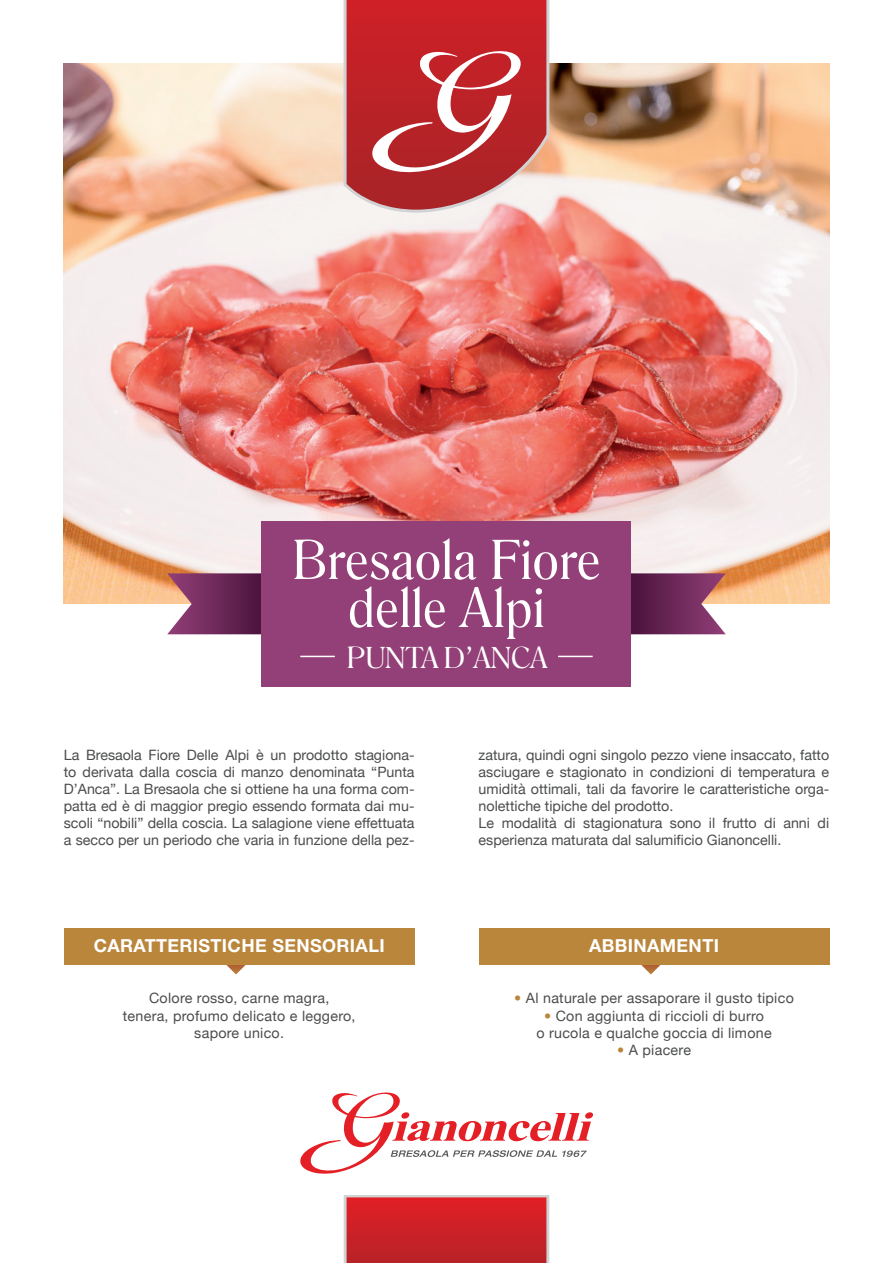
<style>
.page{position:relative;width:893px;height:1263px;background:#fff}
.page>*{position:absolute;margin:0;border:0;box-sizing:border-box;transform-origin:0 0}
.t1{font:55.5px/48px "Salernomi J";color:#fff;text-align:center}
.t2{font:30px "Salernomi J";color:#fff}
.t3{font:700 18px "Helvetica Neue";letter-spacing:.02em;color:#fff}
.t4{font:14.25px/17.1px "Helvetica Neue";color:#4b4c4d;text-align:justify}
.t5{font:14.25px/17.1px "Helvetica Neue";letter-spacing:.02em;color:#4b4c4d;text-align:center}
.s1{color:#ba863b}
</style>
<div class="page">
<img style="left:64px;top:64px;width:765px;height:540px">
<svg style="left:226px;top:965px;width:20px;height:9px"></svg>
<div style="left:64px;top:929px;width:351px;height:36px;background:#ba863b"></div>
<svg style="left:641px;top:965px;width:20px;height:9px"></svg>
<div style="left:479px;top:929px;width:350px;height:36px;background:#ba863b"></div>
<svg style="left:344px;top:0;width:205px;height:213px;background:#c6494d"></svg>
<svg style="left:300px;top:1092px;width:293px;height:82px"></svg>
<svg style="left:344px;top:1195px;width:205px;height:68px;background:#cc2b31"></svg>
<svg style="left:167px;top:573px;width:94px;height:61px;background:#7e3f65"></svg>
<svg style="left:631px;top:573px;width:95px;height:61px;background:#7d3e64"></svg>
<div style="left:261px;top:521px;width:370px;height:166px;background:#933f78"></div>
<hr style="left:300px;top:656px;width:35px;height:1px;background:#fff">
<hr style="left:558px;top:656px;width:35px;height:1px;background:#fff">
<h1 class="t1" style="left:292px;top:535px;width:310px">Bresaola Fiore delle Alpi</h1>
<h2 class="t2" style="left:347px;top:639px;width:202px">PUNTA D’ANCA</h2>
<p class="t4" style="left:64px;top:746px;width:352px">La Bresaola Fiore Delle Alpi è un prodotto stagiona&shy;to derivata dalla coscia di manzo denominata “Punta D’Anca”. La Bresaola che si ottiene ha una forma com&shy;patta ed è di maggior pregio essendo formata dai mu&shy;scoli “nobili” della coscia. La salagione viene effettuata a secco per un periodo che varia in funzione della pez-</p>
<p class="t4" style="left:479px;top:746px;width:352px;text-align:left">zatura, quindi ogni singolo pezzo viene insaccato, fatto asciugare e stagionato in condizioni di temperatura e umidità ottimali, tali da favorire le caratteristiche orga&shy;nolettiche tipiche del prodotto.<br>Le modalità di stagionatura sono il frutto di anni di esperienza maturata dal salumificio Gianoncelli.</p>
<p class="t3" style="left:94px;top:935px;width:292px">CARATTERISTICHE SENSORIALI</p>
<p class="t5" style="left:123px;top:990px;width:234px">Colore rosso, carne magra,<br>tenera, profumo delicato e leggero, sapore unico.</p>
<p class="t3" style="left:589px;top:935px;width:131px">ABBINAMENTI</p>
<p class="t5" style="left:514px;top:990px;width:281px"><span class="s1">•</span> Al naturale per assaporare il gusto tipico</p>
<p class="t5" style="left:536px;top:1007px;width:237px"><span class="s1">•</span> Con aggiunta di riccioli di burro<br>o rucola e qualche goccia di limone</p>
<p class="t5" style="left:617px;top:1041px;width:75px"><span class="s1">•</span> A piacere</p>
</div>
